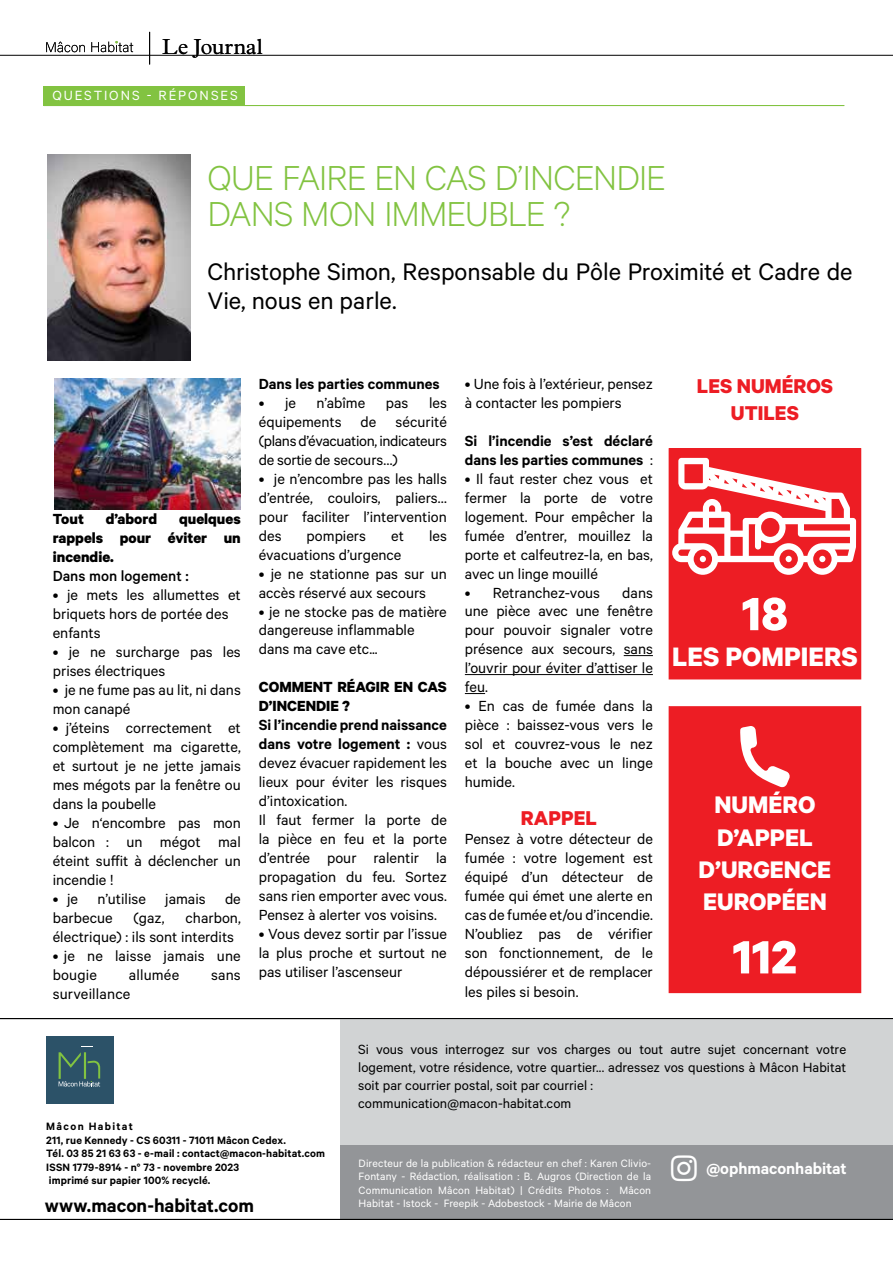
<style>
.page{position:relative;width:893px;height:1263px;background:#fff}
.page>*{position:absolute;margin:0;border:0;box-sizing:border-box;transform-origin:0 0}
.t1{font:700 52.5px "Calibre";color:#fff}
.t2{font:300 39px/36px "Calibre";letter-spacing:-.025em;color:#82c341}
.t3{font:700 30px "Calibre";color:#fff}
.t4{font:27px/28.5px "Calibre";letter-spacing:-.005em;color:#000}
.t5{font:700 27px/32.4px "Calibre";color:#fff;text-align:center}
.t6{font:700 22.5px/27px "Calibre";color:#ed1d24;text-align:center}
.t7{font:300 21.9px "Plantin Std";letter-spacing:.02em;color:#000}
.t8{font:600 21px "Calibre";color:#000}
.t9{font:600 18px "Calibre";color:#fff}
.t10{font:16.5px/18.9px "Calibre";color:#000}
.t11{font:700 16.5px/18.9px "Calibre";color:#000;text-align:justify}
.t12{font:600 16.5px/18.9px "Calibre";color:#000}
.t13{font:500 16.5px "Calibre";color:#000}
.t14{font:15px/18px "Calibre";color:#000}
.t15{font:15px "Calibre";letter-spacing:.13em;color:#fff}
.t16{font:12px/13.5px "Calibre";letter-spacing:.01em;color:#fff;text-align:justify}
.t17{font:600 12px/13.5px "Calibre";letter-spacing:.015em;color:#000}
.s1{font-weight:600}
.s2{font-weight:400}
</style>
<div class="page">
<div style="left:340px;top:1144px;width:553px;height:75px;background:#939598"></div>
<hr style="left:0;top:55px;width:893px;height:1px;background:#000">
<div style="left:46px;top:1036px;width:67px;height:68px;background:#2c5268"></div>
<svg style="left:59px;top:1046px;width:41px;height:40px"></svg>
<hr style="left:84px;top:1052px;width:2px;height:27px;background:#82c341">
<div style="left:340px;top:1019px;width:553px;height:125px;background:#d1d3d4"></div>
<hr style="left:0;top:1219px;width:893px;height:1px;background:#000">
<hr style="left:0;top:1018px;width:893px;height:1px;background:#000">
<svg style="left:46px;top:42px;width:39px;height:10px"></svg>
<svg style="left:91px;top:41px;width:42px;height:11px"></svg>
<hr style="left:149px;top:32px;width:1px;height:32px;background:#000">
<div style="left:44px;top:86px;width:200px;height:20px;background:#82c341"></div>
<hr style="left:44px;top:105px;width:800px;height:1px;background:#82c341">
<img style="left:48px;top:155px;width:142px;height:205px">
<svg style="left:624px;top:655px;width:29px;height:1px"></svg>
<hr style="left:465px;top:674px;width:188px;height:1px;background:#000">
<svg style="left:465px;top:693px;width:20px;height:1px"></svg>
<div style="left:669px;top:449px;width:192px;height:230px;background:#ed1d24"></div>
<div style="left:669px;top:448px;width:192px;height:231px;border:1px solid #ed1d24"></div>
<svg style="left:672px;top:458px;width:184px;height:117px"></svg>
<div style="left:669px;top:707px;width:192px;height:286px;background:#ed1d24"></div>
<svg style="left:740px;top:726px;width:50px;height:61px"></svg>
<div style="left:669px;top:706px;width:192px;height:287px;border:1px solid #ed1d24"></div>
<img style="left:54px;top:378px;width:187px;height:131px">
<h3 class="t7" style="left:163px;top:34px;width:101px">Le Journal</h3>
<p class="t15" style="left:52px;top:87px;width:187px">QUESTIONS - RÉPONSES</p>
<p class="t15" style="left:52px;top:87px;width:51px">FOCUS</p>
<h2 class="t2" style="left:208px;top:158px;width:460px">QUE FAIRE EN CAS D’INCENDIE<br>DANS MON IMMEUBLE ?</h2>
<h3 class="t4" style="left:208px;top:257px;width:646px">Christophe Simon, Responsable du Pôle Proximité et Cadre de<br>Vie, nous en parle.</h3>
<p class="t11" style="left:53px;top:509px;width:33px">Tout</p>
<p class="t11" style="left:106px;top:509px;width:53px">d’abord</p>
<p class="t11" style="left:53px;top:509px;width:190px;text-indent:126px">quelques rappels pour éviter un incendie.</p>
<p class="t13" style="left:53px;top:567px;width:138px">Dans mon logement :</p>
<p class="t10" style="left:53px;top:585px;width:190px">• je mets les allumettes et briquets hors de portée des enfants</p>
<p class="t10" style="left:53px;top:642px;width:190px">• je ne surcharge pas les prises électriques</p>
<p class="t10" style="left:53px;top:680px;width:190px">• je ne fume pas au lit, ni dans mon canapé</p>
<p class="t10" style="left:53px;top:718px;width:190px;text-align:justify">• j’éteins correctement et complètement ma cigarette, et surtout je ne jette jamais mes mégots par la fenêtre ou dans la poubelle</p>
<p class="t10" style="left:53px;top:813px;width:190px;text-align:justify">• Je n‘encombre pas mon balcon : un mégot mal éteint suffit à déclencher un incendie !</p>
<p class="t10" style="left:53px;top:889px;width:190px">• je n’utilise jamais de barbecue</p>
<p class="t10" style="left:53px;top:908px;width:190px;text-indent:133px">charbon, électrique) : ils sont interdits</p>
<p class="t10" style="left:53px;top:946px;width:190px">• je ne laisse jamais une bougie</p>
<p class="t10" style="left:133px;top:908px;width:33px">(gaz,</p>
<p class="t10" style="left:129px;top:965px;width:52px">allumée</p>
<p class="t10" style="left:211px;top:965px;width:31px">sans</p>
<p class="t10" style="left:53px;top:984px;width:79px">surveillance</p>
<p class="t12" style="left:259px;top:374px;width:182px">Dans les parties communes</p>
<p class="t10" style="left:259px;top:392px;width:190px;text-align:justify">• je n’abîme pas les équipements de sécurité (plans d’évacuation, indicateurs de sortie de secours…)</p>
<p class="t10" style="left:259px;top:468px;width:190px;text-align:justify">• je n’encombre pas les halls d’entrée, couloirs, paliers… pour faciliter l’intervention des</p>
<p class="t10" style="left:307px;top:525px;width:61px">pompiers</p>
<p class="t10" style="left:391px;top:525px;width:14px">et</p>
<p class="t10" style="left:429px;top:525px;width:19px">les</p>
<p class="t10" style="left:259px;top:544px;width:144px">évacuations d’urgence</p>
<p class="t10" style="left:259px;top:563px;width:190px">• je ne stationne pas sur un accès réservé aux secours</p>
<p class="t10" style="left:259px;top:601px;width:190px">• je ne stocke pas de matière dangereuse inflammable dans ma cave etc...</p>
<p class="t11" style="left:259px;top:677px;width:190px">COMMENT RÉAGIR EN CAS<br>D’INCENDIE ?</p>
<p class="t10" style="left:259px;top:715px;width:190px"><span class="s1">Si l’incendie prend naissance dans votre logement :</span> vous devez évacuer rapidement les lieux pour éviter les risques d’intoxication.<br>Il faut fermer la porte de la pièce en feu et la porte d’entrée pour ralentir la propagation du feu. Sortez sans rien emporter avec vous.<br>Pensez à alerter vos voisins.</p>
<p class="t10" style="left:259px;top:924px;width:190px;text-align:justify">• Vous devez sortir par l’issue la plus proche et surtout ne pas utiliser l’ascenseur</p>
<p class="t10" style="left:465px;top:373px;width:190px">• Une fois à l’extérieur, pensez à contacter les pompiers</p>
<p class="t12" style="left:465px;top:431px;width:190px">Si l’incendie s’est déclaré dans les parties communes <span class="s2">:</span></p>
<p class="t10" style="left:465px;top:468px;width:190px;text-align:justify">• Il faut rester chez vous et fermer la porte de votre logement. Pour empêcher la fumée d’entrer, mouillez la porte et calfeutrez-la, en bas, avec un linge mouillé</p>
<p class="t10" style="left:465px;top:582px;width:137px">• Retranchez-vous</p>
<p class="t10" style="left:465px;top:582px;width:190px;text-align:justify;text-indent:157px">dans une pièce avec une fenêtre pour pouvoir signaler votre présence aux secours, sans l’ouvrir pour éviter d’attiser le feu.</p>
<p class="t10" style="left:465px;top:696px;width:190px;text-align:justify">• En cas de fumée dans la pièce : baissez-vous vers le sol et couvrez-vous le nez et la bouche avec un linge humide.</p>
<h3 class="t6" style="left:521px;top:804px;width:77px">RAPPEL</h3>
<p class="t10" style="left:465px;top:829px;width:190px;text-align:justify">Pensez à votre détecteur de fumée : votre logement est équipé d’un détecteur de fumée qui émet une alerte en cas de fumée et/ou d’incendie.<br>N’oubliez pas de vérifier son fonctionnement, de le dépoussiérer et de remplacer les piles si besoin.</p>
<h3 class="t6" style="left:697px;top:371px;width:138px">LES NUMÉROS<br>UTILES</h3>
<h1 class="t1" style="left:742px;top:582px;width:47px">18</h1>
<h3 class="t3" style="left:672px;top:638px;width:187px">LES POMPIERS</h3>
<h3 class="t5" style="left:699px;top:788px;width:134px">NUMÉRO<br>D’APPEL<br>D’URGENCE<br>EUROPÉEN</h3>
<h1 class="t1" style="left:733px;top:925px;width:66px">112</h1>
<p class="t14" style="left:358px;top:1040px;width:490px">Si vous vous interrogez sur vos charges ou tout autre sujet concernant votre logement, votre résidence, votre quartier... adressez vos questions à Mâcon Habitat soit par courrier postal, soit par courriel :<br>communication@macon-habitat.com</p>
<p class="t17" style="left:46px;top:1119px;width:280px">Mâcon Habitat<br>211, rue Kennedy - CS 60311 - 71011 Mâcon Cedex.<br>Tél. 03 85 21 63 63 - e-mail : contact@macon-habitat.com ISSN 1779-8914 - n° 73 - novembre 2023<br>imprimé sur papier 100% recyclé.</p>
<p class="t8" style="left:45px;top:1193px;width:211px">www.macon-habitat.com</p>
<p class="t16" style="left:359px;top:1156px;width:294px">Directeur de la publication &amp; rédacteur en chef : Karen Clivio-Fontany - Rédaction, réalisation : B. Augros (Direction de la Communication Mâcon Habitat) | Crédits Photos : Mâcon Habitat - Istock - Freepik - Adobestock - Mairie de Mâcon</p>
<p class="t9" style="left:706px;top:1158px;width:142px">@ophmaconhabitat</p>
</div>
